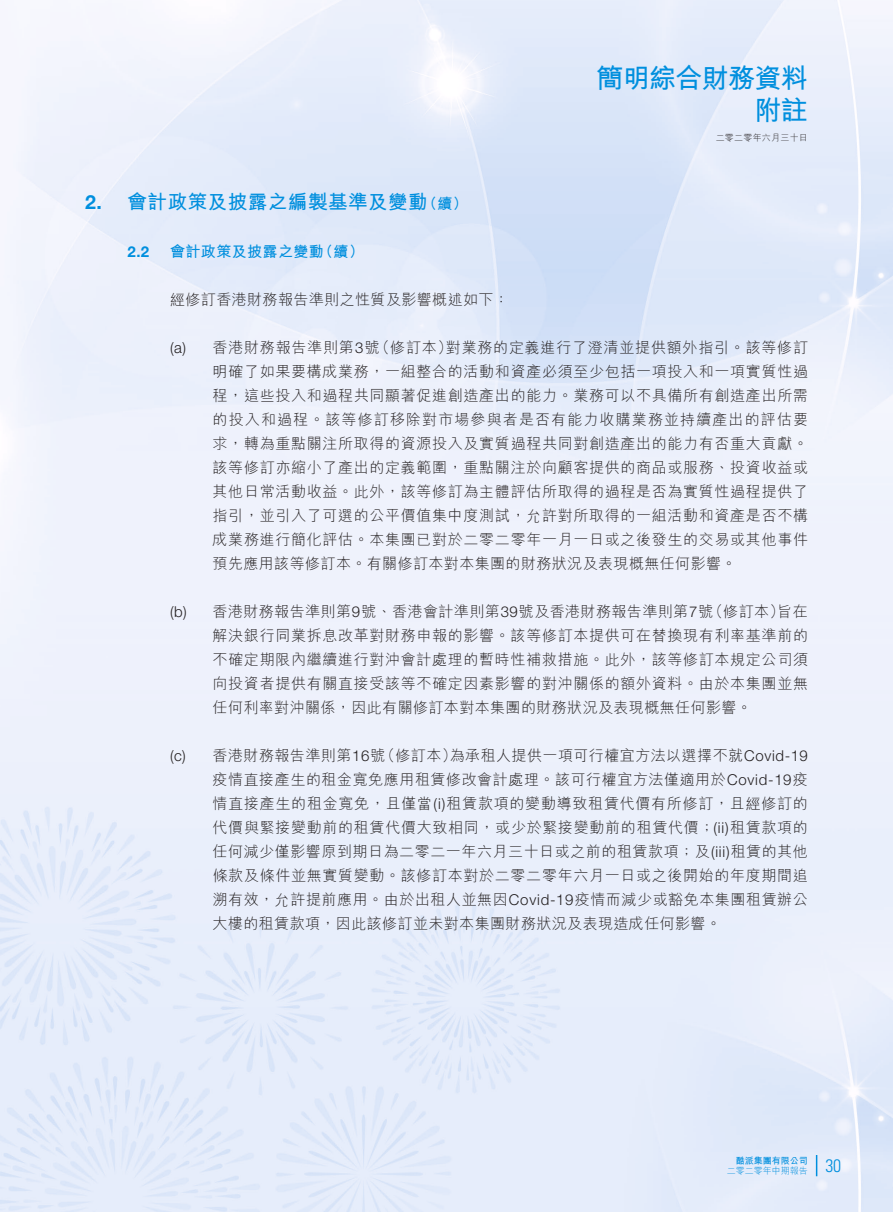
<style>
.page{position:relative;width:893px;height:1212px;background:#fff}
.page>*{position:absolute;margin:0;border:0;box-sizing:border-box;transform-origin:0 0}
.t1{font:700 27px/32.4px "M Hei HK";letter-spacing:-.025em;color:#008fde;text-align:right}
.t2{font:700 19.5px "M Hei HK";letter-spacing:.03em;color:#008fde}
.t3{font:700 19.5px "Helvetica Neue LT Std";color:#008fde}
.t4{font:300 15px/24px "M Hei HK";letter-spacing:.03em;color:#231f20;text-align:justify}
.t5{font:300 15px "M Hei HK";letter-spacing:.05em;color:#231f20}
.t6{font:700 15px "M Hei HK";letter-spacing:.03em;color:#008fde}
.t7{font:300 15px "Helvetica Neue LT Std";color:#231f20}
.t8{font:700 15px "Helvetica Neue LT Std";color:#008fde}
.t9{font:300 9px/10.5px "M Hei HK";color:#008fde}
.t10{font:300 9px "M Hei HK";letter-spacing:.03em;color:#231f20}
.s1{font-family:"Helvetica Neue LT Std"}
.s2{font-weight:700}
.s3{font-family:"Univers LT Std";font-stretch:condensed;font-size:18px}
</style>
<div class="page">
<img style="left:0;top:0;width:893px;height:1212px">
<svg style="left:816px;top:1155px;width:1px;height:21px"></svg>
<h2 class="t3" style="left:85px;top:190px;width:18px">2.</h2>
<h1 class="t1" style="left:597px;top:59px;width:213px">簡明綜合財務資料附註</h1>
<h2 class="t2" style="left:128px;top:187px;width:302px">會計政策及披露之編製基準及變動</h2>
<p class="t6" style="left:422px;top:192px;width:47px">（續(</p>
<p class="t8" style="left:128px;top:242px;width:23px">2.2</p>
<p class="t6" style="left:170px;top:240px;width:155px">會計政策及披露之變動</p>
<p class="t6" style="left:318px;top:240px;width:47px">（續(</p>
<p class="t10" style="left:716px;top:133px;width:94px">二零二零年六月三十日</p>
<p class="t4" style="left:170px;top:287px;width:340px">經修訂香港財務報告準則之性質及影響概述如下：</p>
<p class="t5" style="left:446px;top:340px;width:364px">對業務的定義進行了澄清並提供額外指引。該等修訂</p>
<p class="t4" style="left:375px;top:335px;width:79px">（修訂本）</p>
<p class="t5" style="left:213px;top:340px;width:169px">香港財務報告準則第<span class="s1">3</span>號</p>
<p class="t7" style="left:170px;top:338px;width:17px">a( )</p>
<p class="t7" style="left:170px;top:602px;width:18px">b( )</p>
<p class="t7" style="left:170px;top:746px;width:17px">c( )</p>
<p class="t4" style="left:213px;top:359px;width:597px">明確了如果要構成業務，一組整合的活動和資產必須至少包括一項投入和一項實質性過程，這些投入和過程共同顯著促進創造產出的能力。業務可以不具備所有創造產出所需的投入和過程。該等修訂移除對市場參與者是否有能力收購業務並持續產出的評估要求，轉為重點關注所取得的資源投入及實質過程共同對創造產出的能力有否重大貢獻。該等修訂亦縮小了產出的定義範圍，重點關注於向顧客提供的商品或服務、投資收益或其他日常活動收益。此外，該等修訂為主體評估所取得的過程是否為實質性過程提供了指引，並引入了可選的公平價值集中度測試，允許對所取得的一組活動和資產是否不構成業務進行簡化評估。本集團已對於二零二零年一月一日或之後發生的交易或其他事件預先應用該等修訂本。有關修訂本對本集團的財務狀況及表現概無任何影響。</p>
<p class="t4" style="left:777px;top:599px;width:32px">旨在</p>
<p class="t4" style="left:708px;top:599px;width:78px">（修訂本）</p>
<p class="t4" style="left:213px;top:599px;width:502px">香港財務報告準則第<span class="s1">9</span>號、香港會計準則第<span class="s1">39</span>號及香港財務報告準則第<span class="s1">7</span>號</p>
<p class="t4" style="left:213px;top:623px;width:597px">解決銀行同業拆息改革對財務申報的影響。該等修訂本提供可在替換現有利率基準前的不確定期限內繼續進行對沖會計處理的暫時性補救措施。此外，該等修訂本規定公司須向投資者提供有關直接受該等不確定因素影響的對沖關係的額外資料。由於本集團並無任何利率對沖關係，因此有關修訂本對本集團的財務狀況及表現概無任何影響。</p>
<p class="t4" style="left:450px;top:743px;width:360px">為承租人提供一項可行權宜方法以選擇不就<span class="s1">Covid-19</span></p>
<p class="t4" style="left:380px;top:743px;width:78px">（修訂本）</p>
<p class="t4" style="left:213px;top:743px;width:175px">香港財務報告準則第<span class="s1">16</span>號</p>
<p class="t4" style="left:213px;top:767px;width:597px">疫情直接產生的租金寬免應用租賃修改會計處理。該可行權宜方法僅適用於<span class="s1">Covid-19</span>疫情直接產生的租金寬免，且僅當 <span class="s1">)i(</span> 租賃款項的變動導致租賃代價有所修訂，且經修訂的代價與緊接變動前的租賃代價大致相同，或少於緊接變動前的租賃代價；<span class="s1">( )i i</span> 租賃款項的任何減少僅影響原到期日為二零二一年六月三十日或之前的租賃款項；及<span class="s1">(iii)</span>租賃的其他條款及條件並無實質變動。該修訂本對於二零二零年六月一日或之後開始的年度期間追溯有效，允許提前應用。由於出租人並無因<span class="s1">Covid-19</span>疫情而減少或豁免本集團租賃辦公大樓的租賃款項，因此該修訂並未對本集團財務狀況及表現造成任何影響。</p>
<p class="t9" style="left:727px;top:1155px;width:116px;text-indent:9px"><span class="s2">酷派集團有限公司</span> <span class="s3">30</span>二零二零年中期報告</p>
</div>
